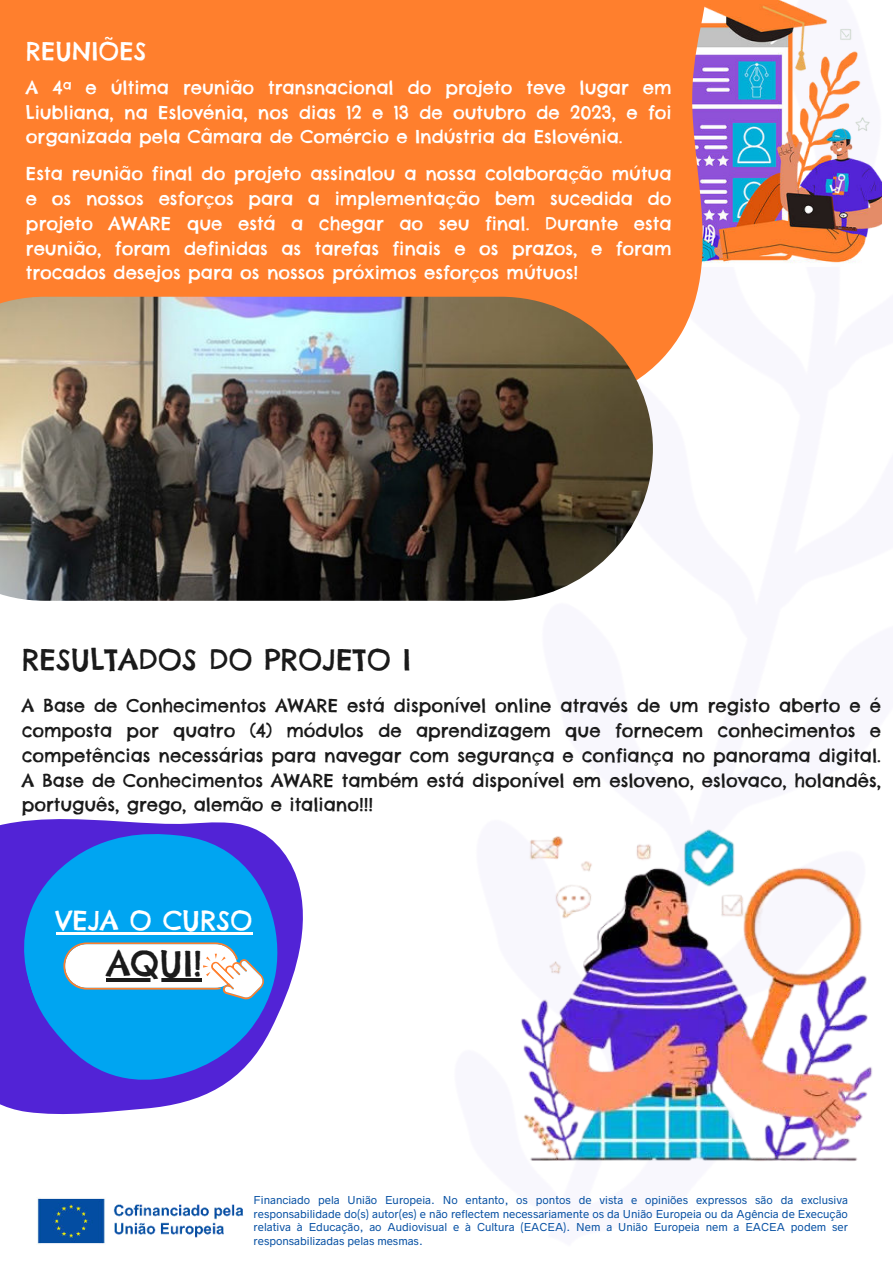
<style>
.page{position:relative;width:893px;height:1264px;background:#fff}
.page>*{position:absolute;margin:0;border:0;box-sizing:border-box;transform-origin:0 0}
.t1{font:34.65px "Chelsea Market";color:#1a1a1a}
.t2{font:28.65px "Chelsea Market";color:#1a1a1a}
.t3{font:26.55px "Chelsea Market";color:#fff}
.t4{font:24.6px "Chelsea Market";color:#fff}
.t5{font:18px/24.8px "Chelsea Market";color:#fff;text-align:justify}
.t6{font:18px/24.8px "Chelsea Market";color:#1a1a1a;text-align:justify}
.t7{font:10.35px/13.8px "Radnika Next";color:#034ea2;text-align:justify}
</style>
<div class="page">
<img style="left:521px;top:829px;width:340px;height:332px">
<img style="left:861px;top:178px;width:21px;height:941px">
<img style="left:711px;top:0;width:169px;height:267px">
<div style="left:0;top:0;width:711px;height:368px;background:#ff7f2d"></div>
<svg style="left:0;top:819px;width:303px;height:296px;fill:#5223d6"></svg>
<svg style="left:18px;top:831px;width:264px;height:256px;background:#2282e9"></svg>
<hr style="left:56px;top:931px;width:197px;height:3px;background:#fff">
<svg style="left:63px;top:942px;width:202px;height:57px"></svg>
<img style="left:0;top:297px;width:653px;height:303px">
<img style="left:37px;top:1198px;width:207px;height:46px">
<h3 class="t4" style="left:26px;top:35px;width:122px">REUNIÕES</h3>
<p class="t5" style="left:26px;top:75px;width:647px">A 4ª e última reunião transnacional do projeto teve lugar em Liubliana, na Eslovénia, nos dias 12 e 13 de outubro de 2023, e foi organizada pela Câmara de Comércio e Indústria da Eslovénia.</p>
<p class="t5" style="left:26px;top:161px;width:647px">Esta reunião final do projeto assinalou a nossa colaboração mútua e os nossos esforços para a implementação bem sucedida do projeto AWARE que está a chegar ao seu final. Durante esta reunião, foram definidas as tarefas finais e os prazos, e foram trocados desejos para os nossos próximos esforços mútuos!</p>
<h2 class="t2" style="left:22px;top:641px;width:391px">RESULTADOS DO PROJETO I</h2>
<p class="t6" style="left:22px;top:693px;width:860px">A Base de Conhecimentos AWARE está disponível online através de um registo aberto e é composta por quatro (4) módulos de aprendizagem que fornecem conhecimentos e competências necessárias para navegar com segurança e confiança no panorama digital.<br>A Base de Conhecimentos AWARE também está disponível em esloveno, eslovaco, holandês, português, grego, alemão e italiano!!!</p>
<h3 class="t3" style="left:56px;top:903px;width:198px">VEJA O CURSO</h3>
<h1 class="t1" style="left:107px;top:940px;width:97px">AQUI!</h1>
<p class="t7" style="left:254px;top:1192px;width:595px">Financiado pela União Europeia. No entanto, os pontos de vista e opiniões expressos são da exclusiva responsabilidade do(s) autor(es) e não reflectem necessariamente os da União Europeia ou da Agência de Execução relativa à Educação, ao Audiovisual e à Cultura (EACEA). Nem a União Europeia nem a EACEA podem ser responsabilizadas pelas mesmas.</p>
</div>
